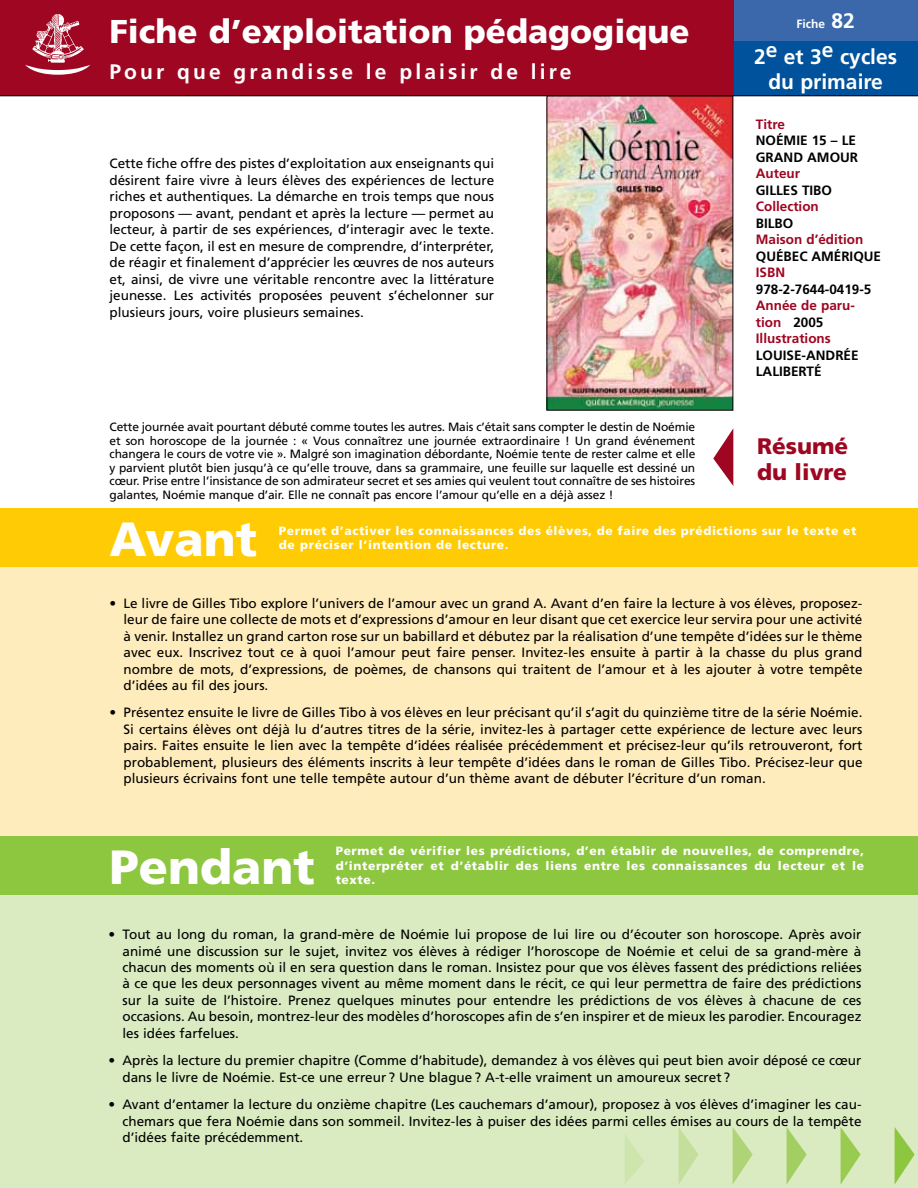
<style>
.page{position:relative;width:918px;height:1188px;background:#fff}
.page>*{position:absolute;margin:0;border:0;box-sizing:border-box;transform-origin:0 0}
.t1{font:900 48px "Frutiger";color:#fff}
.t2{font:900 33px "Frutiger";color:#fff}
.t3{font:900 22.5px/25.5px "Frutiger";color:#9e0621}
.t4{font:700 21px "Frutiger";letter-spacing:.15em;color:#fff}
.t5{font:700 21px/25.2px "Frutiger";color:#fff;text-align:center}
.t6{font:13.5px/16.5px "Frutiger";color:#000;text-align:justify}
.t7{font:700 13.5px/16.5px "Frutiger";color:#000}
.t8{font:700 13.5px/16.5px "Frutiger";color:#9e0621}
.t9{font:12px/13.5px "Frutiger";letter-spacing:-.01em;color:#000;text-align:justify}
.t10{font:900 12px/14.4px "Frutiger";letter-spacing:.05em;color:#fff}
.t11{font:700 12px "Frutiger";color:#fff}
.s1{font-size:21px}
.s2{color:#000}
</style>
<div class="page">
<div style="left:729px;top:12px;width:189px;height:84px;background:#00529c"></div>
<div style="left:729px;top:0;width:189px;height:40px;background:#3a68aa"></div>
<div style="left:0;top:0;width:733px;height:96px;background:#9e0621"></div>
<svg style="left:713px;top:429px;width:20px;height:57px"></svg>
<hr style="left:0;top:96px;width:918px;height:1px;background:#000">
<svg style="left:25px;top:14px;width:65px;height:61px"></svg>
<div style="left:0;top:882px;width:918px;height:306px;background:#daebc1"></div>
<div style="left:0;top:542px;width:918px;height:336px;background:#ffecbc"></div>
<div style="left:0;top:836px;width:918px;height:59px;background:#8dc63f"></div>
<div style="left:0;top:508px;width:918px;height:59px;background:#ffcb05"></div>
<svg style="left:625px;top:1135px;width:19px;height:49px"></svg>
<svg style="left:679px;top:1128px;width:20px;height:56px"></svg>
<svg style="left:733px;top:1128px;width:20px;height:56px"></svg>
<svg style="left:787px;top:1128px;width:20px;height:56px"></svg>
<svg style="left:841px;top:1128px;width:20px;height:56px"></svg>
<svg style="left:895px;top:1128px;width:20px;height:56px"></svg>
<img style="left:549px;top:98px;width:182px;height:310px">
<h2 class="t2" style="left:110px;top:11px;width:582px">Fiche d’exploitation pédagogique</h2>
<h3 class="t4" style="left:110px;top:59px;width:463px">Pour que grandisse le plaisir de lire</h3>
<p class="t6" style="left:110px;top:155px;width:386px">Cette fiche offre des pistes d’exploitation aux enseignants qui désirent faire vivre à leurs élèves des expériences de lecture riches et authentiques. La démarche en trois temps que nous proposons — avant, pendant et après la lecture — permet au lecteur, à partir de ses expériences, d’interagir avec le texte.<br>De cette façon, il est en mesure de comprendre, d’interpréter, de réagir et finalement d’apprécier les œuvres de nos auteurs et, ainsi, de vivre une véritable rencontre avec la littérature jeunesse. Les activités proposées peuvent s’échelonner sur plusieurs jours, voire plusieurs semaines.</p>
<p class="t9" style="left:110px;top:420px;width:587px">Cette journée avait pourtant débuté comme toutes les autres. Mais c’était sans compter le destin de Noémie et son horoscope de la journée : « Vous connaîtrez une journée extraordinaire ! Un grand événement changera le cours de votre vie ». Malgré son imagination débordante, Noémie tente de rester calme et elle y parvient plutôt bien jusqu’à ce qu’elle trouve, dans sa grammaire, une feuille sur laquelle est dessiné un cœur. Prise entre l’insistance de son admirateur secret et ses amies qui veulent tout connaître de ses histoires galantes, Noémie manque d’air. Elle ne connaît pas encore l’amour qu’elle en a déjà assez !</p>
<p class="t11" style="left:796px;top:17px;width:60px">Fiche <span class="s1">82</span></p>
<h3 class="t5" style="left:754px;top:43px;width:144px">2e et 3e cycles du primaire</h3>
<p class="t8" style="left:756px;top:116px;width:31px">Titre</p>
<p class="t7" style="left:756px;top:132px;width:104px">Noémie 15 – Le<br>Grand Amour</p>
<p class="t8" style="left:756px;top:165px;width:46px">Auteur</p>
<p class="t7" style="left:756px;top:182px;width:78px">Gilles Tibo</p>
<p class="t8" style="left:756px;top:198px;width:65px">Collection</p>
<p class="t7" style="left:756px;top:215px;width:39px">bilbo</p>
<p class="t8" style="left:756px;top:231px;width:109px">Maison d’édition</p>
<p class="t7" style="left:756px;top:248px;width:20px">QUÉBE</p>
<p class="t7" style="left:799px;top:248px;width:17px">C AMÉRI</p>
<p class="t7" style="left:853px;top:248px;width:20px">QUE</p>
<p class="t8" style="left:756px;top:264px;width:31px">ISB N</p>
<p class="t7" style="left:756px;top:281px;width:117px">978-2-7644-0419-5</p>
<p class="t8" style="left:756px;top:297px;width:101px">Année de paru&shy;tion <span class="s2">2005<br></span>Illustrations</p>
<p class="t7" style="left:756px;top:347px;width:104px">louise-An drée -laliberté</p>
<h3 class="t3" style="left:757px;top:433px;width:93px">Résumé du livre</h3>
<h1 class="t1" style="left:110px;top:510px;width:149px">Avant</h1>
<p class="t10" style="left:279px;top:523px;width:579px">Permet d’activer les connaissances des élèves, de faire des prédictions sur le texte et de préciser l’intention de lecture.</p>
<p class="t6" style="left:124px;top:594px;width:740px;text-indent:-14px">• Le livre de Gilles Tibo explore l’univers de l’amour avec un grand A. Avant d’en faire la lecture à vos élèves, proposez&shy;leur de faire une collecte de mots et d’expressions d’amour en leur disant que cet exercice leur servira pour une activité à venir. Installez un grand carton rose sur un babillard et débutez par la réalisation d’une tempête d’idées sur le thème avec eux. Inscrivez tout ce à quoi l’amour peut faire penser. Invitez-les ensuite à partir à la chasse du plus grand nombre de mots, d’expressions, de poèmes, de chansons qui traitent de l’amour et à les ajouter à votre tempête d’idées au fil des jours.</p>
<p class="t6" style="left:124px;top:704px;width:741px;text-indent:-14px">• Présentez ensuite le livre de Gilles Tibo à vos élèves en leur précisant qu’il s’agit du quinzième titre de la série Noémie.<br>Si certains élèves ont déjà lu d’autres titres de la série, invitez-les à partager cette expérience de lecture avec leurs pairs. Faites ensuite le lien avec la tempête d’idées réalisée précédemment et précisez-leur qu’ils retrouveront, fort probablement, plusieurs des éléments inscrits à leur tempête d’idées dans le roman de Gilles Tibo. Précisez-leur que plusieurs écrivains font une telle tempête autour d’un thème avant de débuter l’écriture d’un roman.</p>
<h1 class="t1" style="left:110px;top:838px;width:207px">Pendant</h1>
<p class="t10" style="left:336px;top:844px;width:530px;text-align:justify">Permet de vérifier les prédictions, d’en établir de nouvelles, de comprendre, d’interpréter et d’établir des liens entre les connaissances du lecteur et le texte.</p>
<p class="t6" style="left:123px;top:926px;width:741px;text-indent:-14px">• Tout au long du roman, la grand-mère de Noémie lui propose de lui lire ou d’écouter son horoscope. Après avoir animé une discussion sur le sujet, invitez vos élèves à rédiger l’horoscope de Noémie et celui de sa grand-mère à chacun des moments où il en sera question dans le roman. Insistez pour que vos élèves fassent des prédictions reliées à ce que les deux personnages vivent au même moment dans le récit, ce qui leur permettra de faire des prédictions sur la suite de l’histoire. Prenez quelques minutes pour entendre les prédictions de vos élèves à chacune de ces occasions. Au besoin, montrez-leur des modèles d’horoscopes afin de s’en inspirer et de mieux les parodier. Encouragez les idées farfelues.</p>
<p class="t6" style="left:123px;top:1052px;width:740px;text-indent:-14px">• Après la lecture du premier chapitre (Comme d’habitude), demandez à vos élèves qui peut bien avoir déposé ce cœur dans le livre de Noémie. Est-ce une erreur ? Une blague ? A-t-elle vraiment un amoureux secret ?</p>
<p class="t6" style="left:123px;top:1096px;width:740px;text-indent:-14px">• Avant d’entamer la lecture du onzième chapitre (Les cauchemars d’amour), proposez à vos élèves d’imaginer les cau&shy;chemars que fera Noémie dans son sommeil. Invitez-les à puiser des idées parmi celles émises au cours de la tempête d’idées faite précédemment.</p>
</div>
